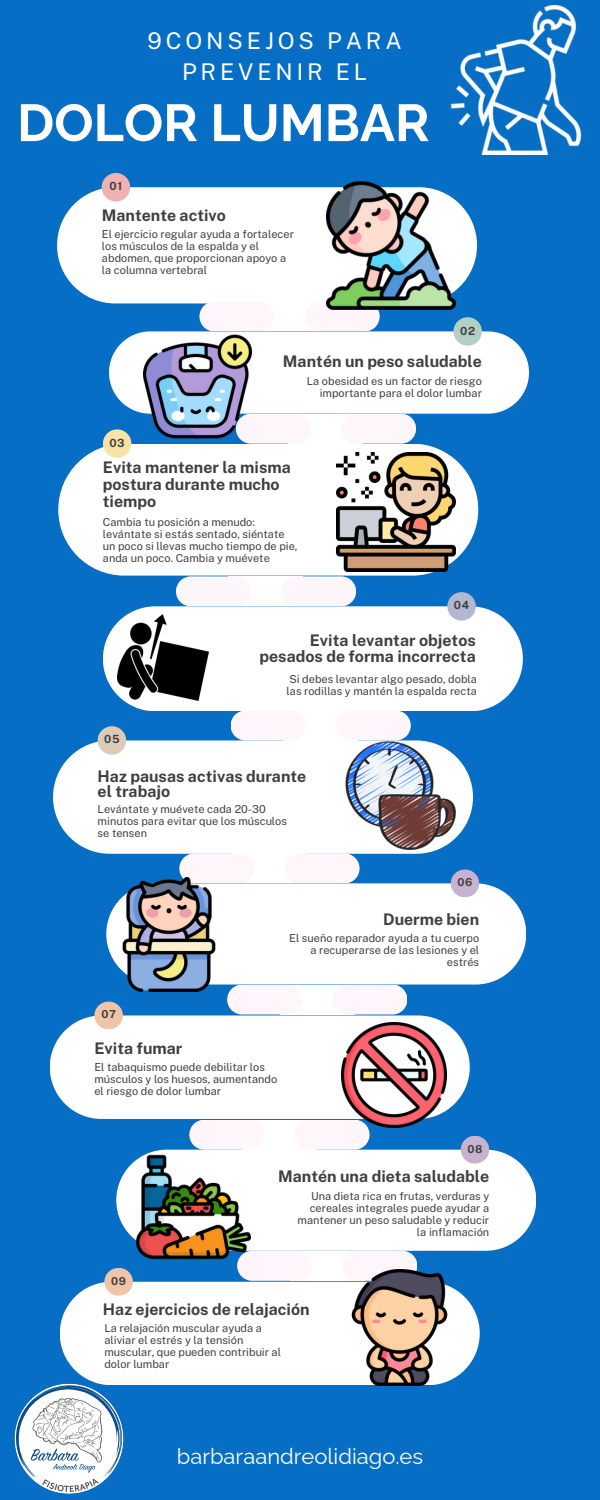
<style>
.page{position:relative;width:600px;height:1500px;background:#066ec4}
.page>*{position:absolute;margin:0;border:0;box-sizing:border-box;transform-origin:0 0}
.t1{font:700 52px "Raleway";color:#fff}
.t2{font:23px/31.5px "Public Sans";letter-spacing:.17em;color:#fff;text-align:center}
.t3{font:22px "Raleway";color:#fff}
.t4{font:700 16px/15.8px "Public Sans";color:#404040}
.t5{font:700 11.3px "Public Sans";letter-spacing:.05em;color:#404040}
.t6{font:11px/12px "Public Sans";color:#404040}
.t7{font:700 11px "Public Sans";letter-spacing:.05em;color:#404040}
</style>
<div class="page">
<div style="left:57px;top:187px;width:420px;height:116px;background:#fff;border-radius:58px"></div>
<div style="left:109px;top:331px;width:420px;height:83px;background:#fff;border-radius:41px"></div>
<div style="left:252px;top:301px;width:75px;height:30px;background:#fff6fb"></div>
<svg style="left:199px;top:303px;width:53px;height:28px"></svg>
<div style="left:53px;top:740px;width:420px;height:114px;background:#fff;border-radius:57px"></div>
<div style="left:106px;top:883px;width:420px;height:102px;background:#fff;border-radius:51px"></div>
<div style="left:116px;top:1150px;width:420px;height:101px;background:#fff;border-radius:51px"></div>
<div style="left:50px;top:1015px;width:420px;height:104px;background:#fff;border-radius:52px"></div>
<div style="left:60px;top:1282px;width:420px;height:103px;background:#fff;border-radius:52px"></div>
<div style="left:58px;top:444px;width:420px;height:132px;background:#fff;border-radius:66px"></div>
<div style="left:103px;top:606px;width:420px;height:105px;background:#fff;border-radius:52px"></div>
<svg style="left:326px;top:301px;width:54px;height:30px"></svg>
<div style="left:102px;top:173px;width:28px;height:28px;background:#efb1b1;border-radius:50%"></div>
<div style="left:453px;top:317px;width:29px;height:29px;background:#b2cfc4;border-radius:50%"></div>
<div style="left:103px;top:429px;width:28px;height:29px;background:#f8e2a8;border-radius:50%"></div>
<div style="left:447px;top:592px;width:29px;height:29px;background:#b2b8cf;border-radius:50%"></div>
<div style="left:98px;top:726px;width:28px;height:29px;background:#ddcbb9;border-radius:50%"></div>
<div style="left:451px;top:869px;width:28px;height:28px;background:#c7b2cf;border-radius:50%"></div>
<div style="left:461px;top:1136px;width:28px;height:28px;background:#c7b2cf;border-radius:50%"></div>
<div style="left:94px;top:1002px;width:29px;height:27px;background:#f1c4a8;border-radius:50%"></div>
<div style="left:104px;top:1268px;width:29px;height:28px;background:#f1c4a8;border-radius:50%"></div>
<div style="left:288px;top:414px;width:75px;height:30px;background:#fff7fb"></div>
<svg style="left:241px;top:414px;width:47px;height:30px"></svg>
<svg style="left:363px;top:414px;width:53px;height:30px;background:#eeecf7"></svg>
<div style="left:228px;top:576px;width:75px;height:30px;background:#fff7fb"></div>
<svg style="left:176px;top:576px;width:52px;height:30px;background:#edecf7"></svg>
<svg style="left:303px;top:576px;width:53px;height:30px;background:#eeecf7"></svg>
<div style="left:283px;top:711px;width:75px;height:30px;background:#fff7fb"></div>
<svg style="left:231px;top:711px;width:52px;height:30px;background:#f0eef7"></svg>
<svg style="left:358px;top:711px;width:53px;height:29px;background:#f0edf7"></svg>
<div style="left:232px;top:853px;width:75px;height:30px;background:#fff6fb"></div>
<div style="left:242px;top:1120px;width:75px;height:30px;background:#fff6fb"></div>
<svg style="left:179px;top:853px;width:53px;height:30px"></svg>
<svg style="left:189px;top:1120px;width:53px;height:30px;background:#edecf7"></svg>
<svg style="left:307px;top:853px;width:53px;height:30px;background:#eeedf7"></svg>
<svg style="left:317px;top:1120px;width:53px;height:30px"></svg>
<div style="left:280px;top:985px;width:75px;height:30px;background:#fff7fb"></div>
<div style="left:290px;top:1251px;width:75px;height:30px;background:#fff"></div>
<svg style="left:227px;top:985px;width:53px;height:30px;background:#ebebf6"></svg>
<svg style="left:237px;top:1251px;width:53px;height:30px"></svg>
<svg style="left:355px;top:985px;width:52px;height:30px;background:#eeecf7"></svg>
<svg style="left:365px;top:1251px;width:52px;height:19px"></svg>
<img style="left:327px;top:181px;width:128px;height:128px">
<img style="left:14px;top:1382px;width:110px;height:112px">
<img style="left:450px;top:6px;width:132px;height:149px">
<img style="left:144px;top:334px;width:107px;height:106px">
<img style="left:336px;top:453px;width:119px;height:119px">
<img style="left:117px;top:612px;width:92px;height:91px">
<img style="left:345px;top:740px;width:110px;height:111px">
<img style="left:111px;top:877px;width:115px;height:115px">
<img style="left:341px;top:1022px;width:105px;height:105px">
<img style="left:136px;top:1150px;width:115px;height:114px">
<img style="left:341px;top:1270px;width:116px;height:116px">
<h4 class="t2" style="left:148px;top:24px;width:256px">9CONSEJOS PARA<br>PREVENIR EL</h4>
<p class="t1" style="left:17px;top:92px;width:414px">DOLOR LUMBAR</p>
<p class="t5" style="left:110px;top:180px;width:14px">01</p>
<h4 class="t6" style="left:102px;top:228px;width:194px">El ejercicio regular ayuda a fortalecer los músculos de la espalda y el abdomen, que proporcionan apoyo a la columna vertebral</h4>
<p class="t4" style="left:102px;top:207px;width:126px">Mantente activo</p>
<h4 class="t5" style="left:460px;top:324px;width:16px">02</h4>
<p class="t5" style="left:109px;top:436px;width:17px">03</p>
<p class="t4" style="left:283px;top:353px;width:200px">Mantén un peso saludable</p>
<p class="t6" style="left:307px;top:375px;width:177px;text-align:right">La obesidad es un factor de riesgo importante para el dolor lumbar</p>
<h4 class="t4" style="left:103px;top:459px;width:190px;line-height:17.2px">Evita mantener la misma postura durante mucho tiempo</h4>
<p class="t6" style="left:103px;top:516px;width:196px">Cambia tu posición a menudo: levántate si estás sentado, siéntate un poco si llevas mucho tiempo de pie, anda un poco. Cambia y muévete</p>
<p class="t5" style="left:454px;top:599px;width:17px">04</p>
<p class="t4" style="left:260px;top:633px;width:218px;text-align:right">Evita levantar objetos pesados de forma incorrecta</p>
<h4 class="t5" style="left:104px;top:733px;width:17px">05</h4>
<p class="t6" style="left:287px;top:673px;width:192px">Si debes levantar algo pesado, dobla las rodillas y mantén la espalda recta</p>
<p class="t4" style="left:98px;top:768px;width:210px">Haz pausas activas durante el trabajo</p>
<p class="t6" style="left:98px;top:803px;width:191px">Levántate y muévete cada 20-30 minutos para evitar que los músculos se tensen</p>
<p class="t7" style="left:458px;top:876px;width:16px">06</p>
<p class="t4" style="left:383px;top:911px;width:98px">Duerme bien</p>
<p class="t6" style="left:289px;top:932px;width:191px;text-align:right">El sueño reparador ayuda a tu cuerpo a recuperarse de las lesiones y el estrés</p>
<h4 class="t7" style="left:101px;top:1008px;width:16px">07</h4>
<p class="t4" style="left:94px;top:1040px;width:90px">Evita fumar</p>
<p class="t6" style="left:94px;top:1061px;width:184px">El tabaquismo puede debilitar los músculos y los huesos, aumentando el riesgo de dolor lumbar</p>
<p class="t7" style="left:467px;top:1142px;width:17px">08</p>
<h4 class="t4" style="left:278px;top:1169px;width:213px">Mantén una dieta saludable</h4>
<p class="t7" style="left:111px;top:1274px;width:16px">09</p>
<p class="t6" style="left:298px;top:1190px;width:193px;text-align:right">Una dieta rica en frutas, verduras y cereales integrales puede ayudar a mantener un peso saludable y reducir la inflamación</p>
<p class="t4" style="left:103px;top:1301px;width:208px">Haz ejercicios de relajación</p>
<h3 class="t6" style="left:104px;top:1322px;width:178px">La relajación muscular ayuda a aliviar el estrés y la tensión muscular, que pueden contribuir al dolor lumbar</h3>
<p class="t3" style="left:177px;top:1443px;width:248px">barbaraandreolidiago.es</p>
</div>
